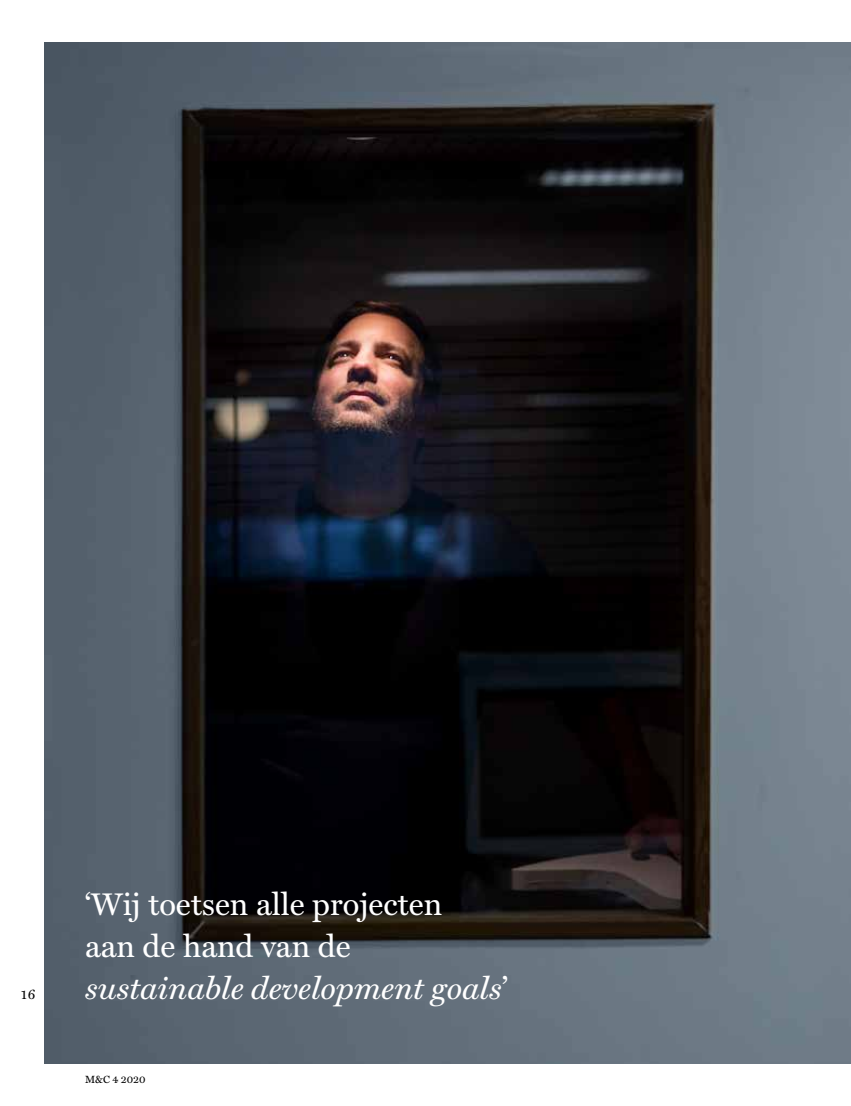
<style>
.page{position:relative;width:851px;height:1106px;background:#fff}
.page>*{position:absolute;margin:0;border:0;box-sizing:border-box;transform-origin:0 0}
.t1{font:31.5px/42px "Miller Text";color:#fff}
.t2{font:13.5px "Miller Text";color:#000}
.t3{font:10.5px "Miller Text";color:#000}
.s1{font-style:italic}
</style>
<div class="page">
<img style="left:44px;top:43px;width:806px;height:1020px">
<p class="t2" style="left:21px;top:987px;width:16px">16</p>
<p class="t1" style="left:85px;top:884px;width:424px">‘Wij toetsen alle projecten<br>aan de hand van de <span class="s1">sustainable development goals</span>’</p>
<p class="t3" style="left:85px;top:1073px;width:62px">M&amp;C 4 2020</p>
</div>
